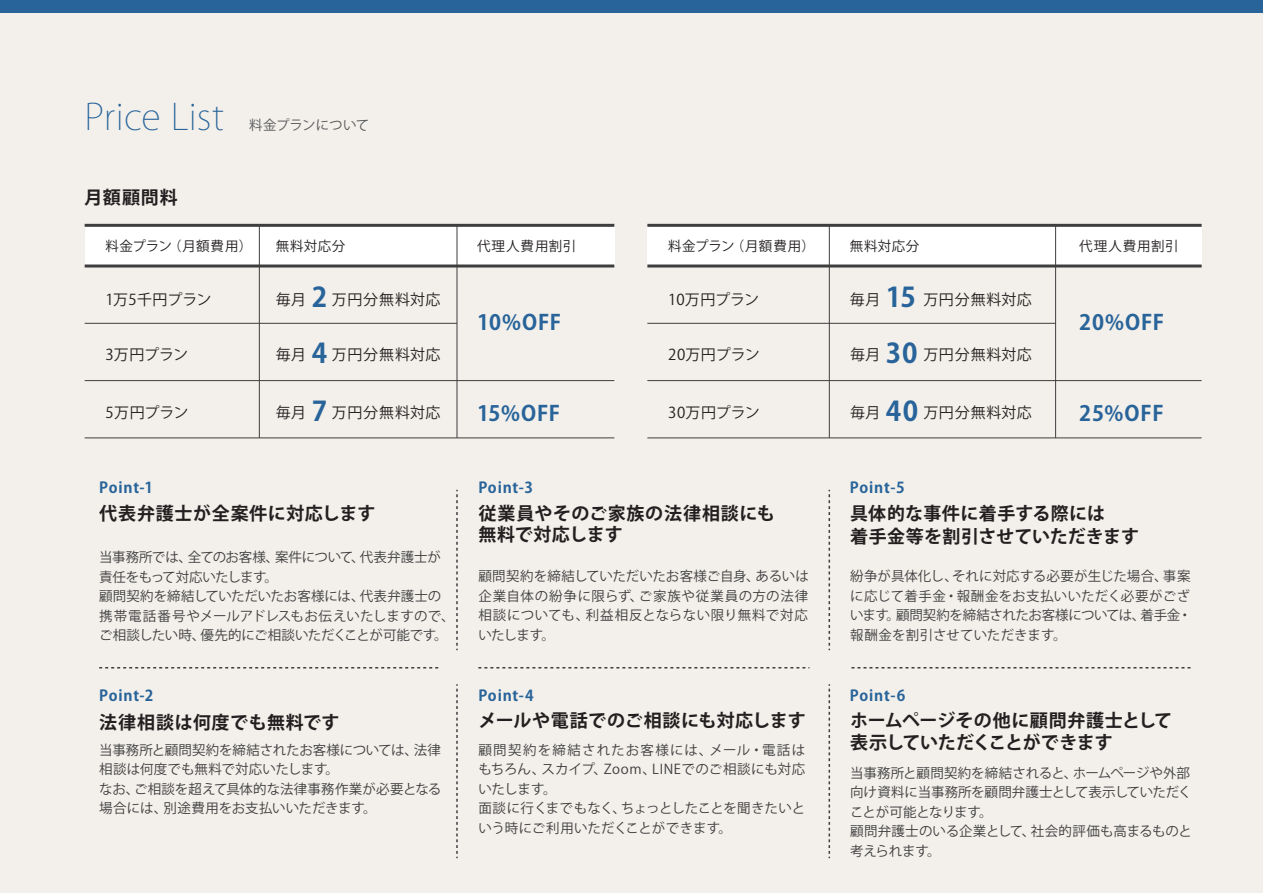
<style>
.page{position:relative;width:1263px;height:893px;background:#f3f0eb}
.page>*{position:absolute;margin:0;border:0;box-sizing:border-box;transform-origin:0 0}
.t1{font:200 36px "Koz Go Pro";letter-spacing:.005em;color:#28649a}
.t2{font:700 21px "Koz Go Pr 6 N";letter-spacing:.03em;color:#28649a}
.t3{font:700 18px/21px "Koz Go Pr 6 N";letter-spacing:.02em;color:#231f20}
.t4{font:700 18px/22.5px "Koz Go Pr 6 N";letter-spacing:-.005em;color:#231f20}
.t5{font:15px "Koz Go Pr 6 N";letter-spacing:.025em;color:#231f20}
.t6{font:700 15px "Koz Go Pr 6 N";letter-spacing:.05em;color:#28649a}
.t7{font:15px "Koz Go Pr 6 N";letter-spacing:.005em;color:#231f20}
.t8{font:15px "Koz Go Pr 6 N";color:#231f20}
.t9{font:15px "Koz Go Pr 6 N";letter-spacing:-.005em;color:#231f20}
.t10{font:13.5px/19.5px "Koz Go Pr 6 N";letter-spacing:-.005em;color:#3e3e3f}
.t11{font:13.5px/19.5px "Koz Go Pr 6 N";letter-spacing:.02em;color:#3e3e3f}
.t12{font:13.5px "Koz Go Pr 6 N";letter-spacing:.005em;color:#231f20}
.t13{font:13.5px "Koz Go Pr 6 N";letter-spacing:.065em;color:#231f20}
.t14{font:13.5px "Koz Go Pr 6 N";letter-spacing:.03em;color:#231f20}
.t15{font:13.5px "Koz Go Pr 6 N";letter-spacing:-.005em;color:#57585a}
.s1{font-weight:700;font-size:27px;color:#28649a}
</style>
<div class="page">
<div style="left:0;top:0;width:1263px;height:13px;background:#28649a"></div>
<hr style="left:85px;top:437px;width:529px;height:1px;background:#3e3e3f">
<hr style="left:85px;top:380px;width:529px;height:1px;background:#3e3e3f">
<hr style="left:85px;top:323px;width:372px;height:1px;background:#3e3e3f">
<svg style="left:828px;top:490px;width:2px;height:160px"></svg>
<svg style="left:456px;top:490px;width:2px;height:160px"></svg>
<svg style="left:828px;top:684px;width:2px;height:174px"></svg>
<svg style="left:456px;top:684px;width:2px;height:174px"></svg>
<hr style="left:647px;top:437px;width:555px;height:1px;background:#3e3e3f">
<hr style="left:647px;top:380px;width:555px;height:1px;background:#3e3e3f">
<hr style="left:647px;top:323px;width:408px;height:1px;background:#3e3e3f">
<div style="left:85px;top:225px;width:529px;height:41px;background:#fff"></div>
<div style="left:647px;top:225px;width:555px;height:41px;background:#fff"></div>
<hr style="left:259px;top:225px;width:1px;height:213px;background:#3e3e3f">
<hr style="left:457px;top:225px;width:1px;height:213px;background:#3e3e3f">
<hr style="left:85px;top:224px;width:529px;height:3px;background:#3e3e3f">
<hr style="left:85px;top:264px;width:529px;height:3px;background:#3e3e3f">
<hr style="left:647px;top:224px;width:555px;height:3px;background:#3e3e3f">
<hr style="left:647px;top:264px;width:555px;height:3px;background:#3e3e3f">
<hr style="left:829px;top:225px;width:1px;height:213px;background:#3e3e3f">
<hr style="left:1055px;top:225px;width:1px;height:213px;background:#3e3e3f">
<svg style="left:99px;top:667px;width:340px;height:1px"></svg>
<svg style="left:478px;top:667px;width:331px;height:1px"></svg>
<svg style="left:851px;top:667px;width:340px;height:1px"></svg>
<h1 class="t1" style="left:85px;top:93px;width:141px">Price List</h1>
<h3 class="t3" style="left:85px;top:187px;width:95px">月額顧問料</h3>
<p class="t15" style="left:249px;top:117px;width:122px">料金プランについて</p>
<p class="t12" style="left:106px;top:239px;width:148px">料金プラン（月額費用）</p>
<p class="t14" style="left:276px;top:239px;width:71px">無料対応分</p>
<p class="t13" style="left:477px;top:239px;width:101px">代理人費用割引</p>
<p class="t12" style="left:668px;top:239px;width:148px">料金プラン（月額費用）</p>
<p class="t14" style="left:850px;top:239px;width:71px">無料対応分</p>
<p class="t13" style="left:1079px;top:239px;width:101px">代理人費用割引</p>
<p class="t8" style="left:106px;top:291px;width:107px">1万5千円プラン</p>
<p class="t5" style="left:106px;top:346px;width:84px">3万円プラン</p>
<p class="t5" style="left:106px;top:404px;width:84px">5万円プラン</p>
<p class="t5" style="left:276px;top:291px;width:166px">毎月 <span class="s1">2</span> 万円分無料対応</p>
<p class="t5" style="left:276px;top:346px;width:166px">毎月 <span class="s1">4</span> 万円分無料対応</p>
<p class="t5" style="left:276px;top:404px;width:166px">毎月 <span class="s1">7</span> 万円分無料対応</p>
<h2 class="t2" style="left:477px;top:311px;width:86px">10%OFF</h2>
<h2 class="t2" style="left:477px;top:401px;width:85px">15%OFF</h2>
<p class="t9" style="left:668px;top:291px;width:92px">10万円プラン</p>
<p class="t7" style="left:668px;top:346px;width:93px">20万円プラン</p>
<p class="t7" style="left:668px;top:404px;width:93px">30万円プラン</p>
<p class="t5" style="left:850px;top:291px;width:183px">毎月 <span class="s1">15</span> 万円分無料対応</p>
<p class="t5" style="left:850px;top:346px;width:183px">毎月 <span class="s1">30</span> 万円分無料対応</p>
<p class="t5" style="left:850px;top:404px;width:183px">毎月 <span class="s1">40</span> 万円分無料対応</p>
<h2 class="t2" style="left:1079px;top:311px;width:86px">20%OFF</h2>
<h2 class="t2" style="left:1079px;top:401px;width:86px">25%OFF</h2>
<p class="t6" style="left:99px;top:479px;width:55px">Point-1</p>
<p class="t6" style="left:478px;top:479px;width:56px">Point-3</p>
<p class="t6" style="left:850px;top:479px;width:56px">Point-5</p>
<h3 class="t3" style="left:99px;top:503px;width:278px">代表弁護士が全案件に対応します</h3>
<h3 class="t3" style="left:478px;top:503px;width:298px">従業員やそのご家族の法律相談にも無料で対応します</h3>
<h3 class="t3" style="left:850px;top:503px;width:290px;line-height:22.5px">具体的な事件に着手する際には<br>着手金等を割引させていただきます</h3>
<p class="t10" style="left:99px;top:548px;width:357px">当事務所では、全てのお客様、案件について、代表弁護士が責任をもって対応いたします。<br>顧問契約を締結していただいたお客様には、代表弁護士の携帯電話番号やメールアドレスもお伝えいたしますので、ご相談したい時、優先的にご相談いただくことが可能です。</p>
<p class="t10" style="left:478px;top:567px;width:332px;text-align:justify">顧問契約を締結していただいたお客様ご自身、あるいは企業自体の紛争に限らず、ご家族や従業員の方の法律相談についても、利益相反とならない限り無料で対応いたします。</p>
<p class="t10" style="left:850px;top:567px;width:343px;text-align:justify">紛争が具体化し、それに対応する必要が生じた場合、事案に応じて着手金・報酬金をお支払いいただく必要がございます。顧問契約を締結されたお客様については、着手金・報酬金を割引させていただきます。</p>
<p class="t6" style="left:99px;top:687px;width:56px">Point-2</p>
<p class="t6" style="left:478px;top:687px;width:57px">Point-4</p>
<p class="t6" style="left:850px;top:687px;width:57px">Point-6</p>
<h3 class="t3" style="left:99px;top:712px;width:242px">法律相談は何度でも無料です</h3>
<p class="t10" style="left:99px;top:740px;width:344px">当事務所と顧問契約を締結されたお客様については、法律相談は何度でも無料で対応いたします。<br>なお、ご相談を超えて具体的な法律事務作業が必要となる場合には、別途費用をお支払いいただきます。</p>
<h3 class="t3" style="left:478px;top:710px;width:329px">メールや電話でのご相談にも対応します</h3>
<p class="t11" style="left:478px;top:740px;width:328px">顧問契約を締結されたお客様には、メール・電話はもちろん、スカイプ、Zoom、LINEでのご相談にも対応いたします。<br>面談に行くまでもなく、ちょっとしたことを聞きたいという時にご利用いただくことができます。</p>
<h3 class="t4" style="left:850px;top:709px;width:324px">ホームページその他に顧問弁護士として表示していただくことができます</h3>
<p class="t10" style="left:850px;top:763px;width:343px">当事務所と顧問契約を締結されると、ホームページや外部向け資料に当事務所を顧問弁護士として表示していただくことが可能となります。<br>顧問弁護士のいる企業として、社会的評価も高まるものと考えられます。</p>
</div>
